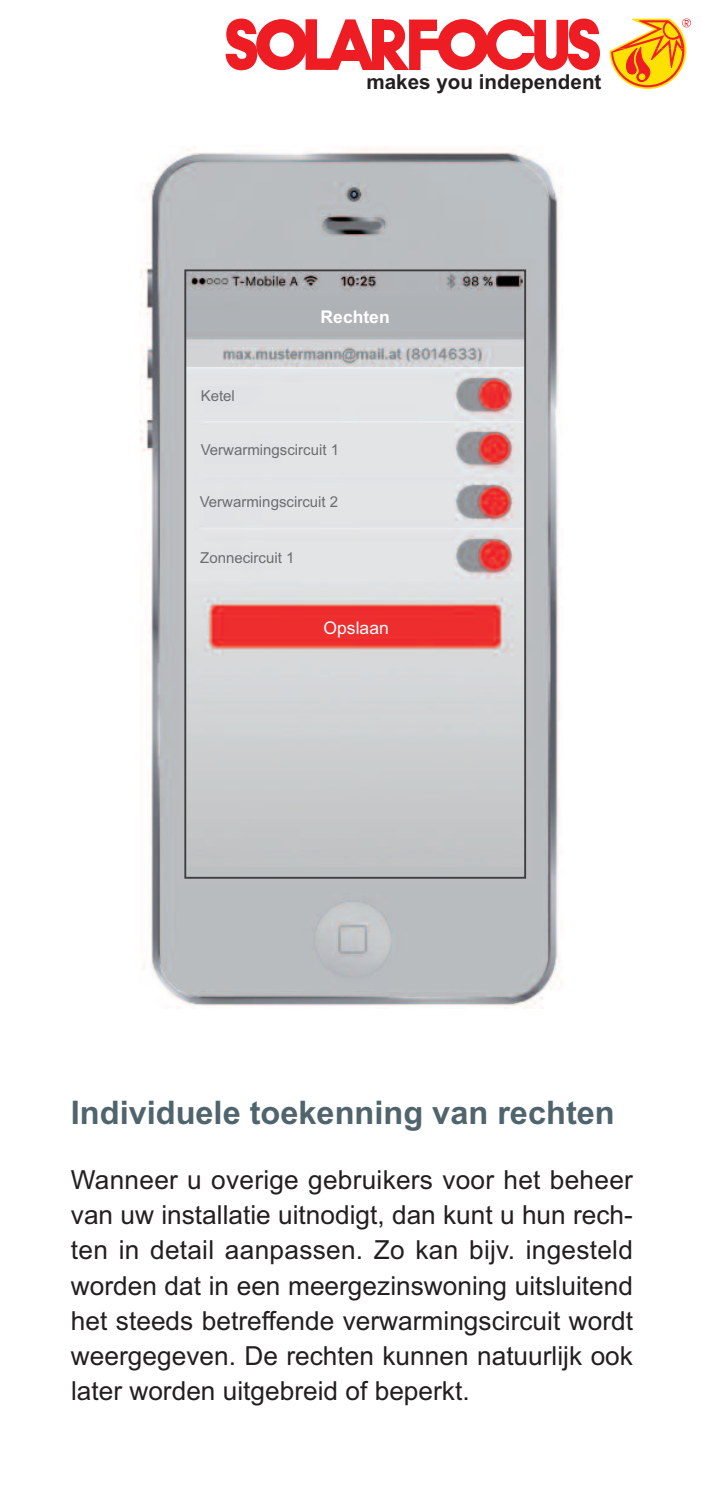
<style>
.page{position:relative;width:702px;height:1489px;background:#fff}
.page>*{position:absolute;margin:0;border:0;box-sizing:border-box;transform-origin:0 0}
.t1{font:700 32.5px "Arial";color:#50646d}
.t2{font:26.25px/35px "Arial";color:#231f20;text-align:justify}
.t3{font:700 20.75px "Arial";color:#231f20}
.t4{font:700 17.5px "Arial";color:#fff}
.t5{font:17.5px "Arial";color:#fff}
.t6{font:15px "Arial";color:#6c6d70}
</style>
<div class="page">
<img style="left:139px;top:147px;width:423px;height:861px">
<svg style="left:609px;top:19px;width:82px;height:70px"></svg>
<svg style="left:225px;top:19px;width:375px;height:52px"></svg>
<img style="left:187px;top:272px;width:336px;height:603px">
<div style="left:184px;top:269px;width:342px;height:609px;border:2px solid #3e3e3f"></div>
<p class="t3" style="left:366px;top:70px;width:236px">makes you independent</p>
<p class="t6" style="left:201px;top:387px;width:36px">Ketel</p>
<p class="t4" style="left:320px;top:307px;width:71px">Rechten</p>
<p class="t6" style="left:201px;top:441px;width:140px">Verwarmingscircuit 1</p>
<p class="t6" style="left:200px;top:493px;width:140px">Verwarmingscircuit 2</p>
<p class="t6" style="left:200px;top:548px;width:96px">Zonnecircuit 1</p>
<p class="t5" style="left:323px;top:618px;width:67px">Opslaan</p>
<p class="t1" style="left:71px;top:1094px;width:545px">Individuele toekenning van rechten</p>
<p class="t2" style="left:71px;top:1162px;width:563px">Wanneer u overige gebruikers voor het beheer van uw installatie uitnodigt, dan kunt u hun rech&shy;ten in detail aanpassen. Zo kan bijv. ingesteld worden dat in een meergezinswoning uitsluitend het steeds betreffende verwarmingscircuit wordt weergegeven. De rechten kunnen natuurlijk ook later worden uitgebreid of beperkt.</p>
</div>
